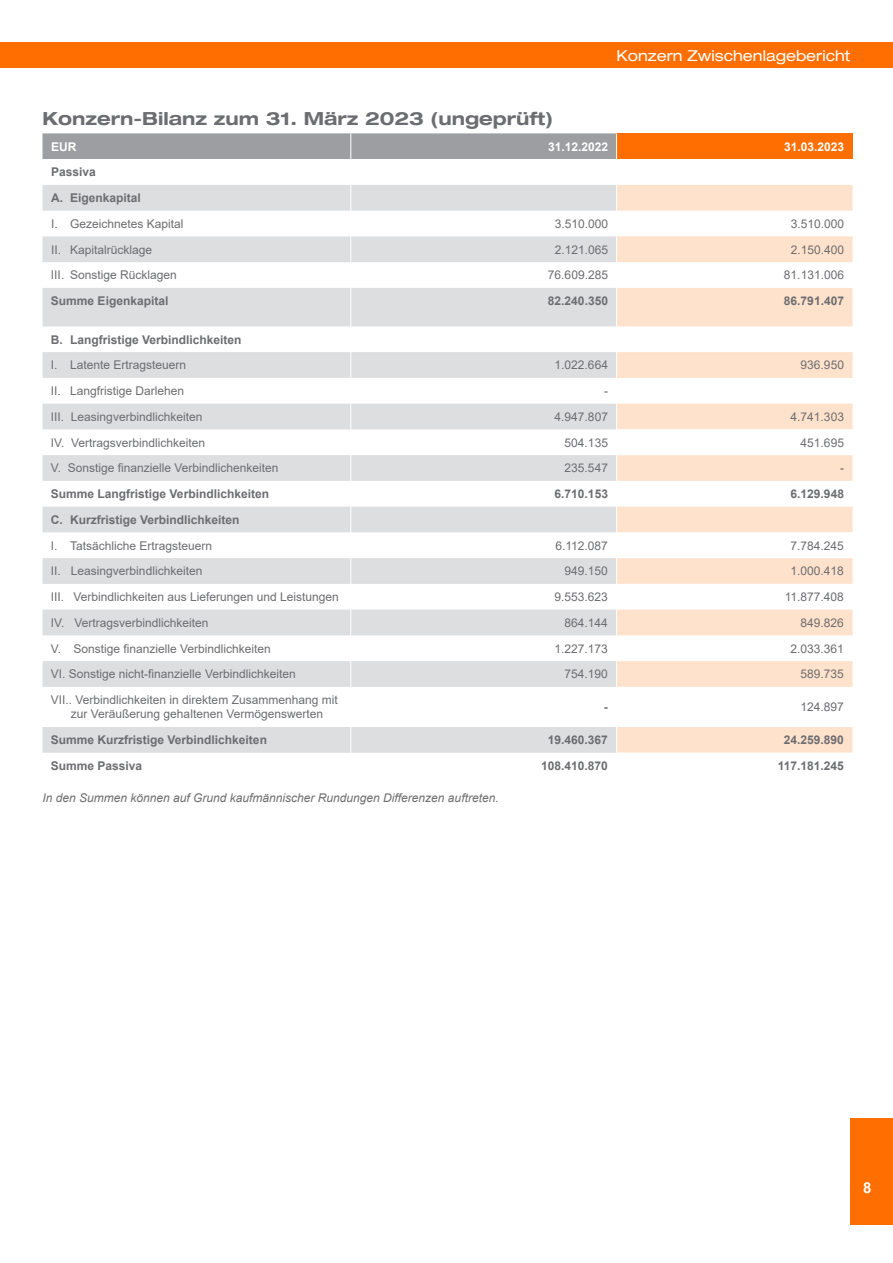
<style>
.page{position:relative;width:893px;height:1263px;background:#fff}
.page>*{position:absolute;margin:0;border:0;box-sizing:border-box;transform-origin:0 0}
.t1{font:700 expanded 18px "Helvetica Neue";color:#6c6d70}
.t2{font:expanded 15px "Helvetica Neue";color:#fff}
.t3{font:700 15px "Arial";color:#fff}
.t4{font:12px/14.4px "Arial";color:#6c6d70;text-align:center}
.t5{font:700 12px/25.8px "Arial";color:#6c6d70}
.t6{font:italic 12px "Arial";color:#6e6e6e}
.t7{font:700 12px "Arial";color:#fff}
</style>
<div class="page">
<div style="left:850px;top:1118px;width:43px;height:107px;background:#ff6e00"></div>
<div style="left:0;top:43px;width:893px;height:25px;background:#ff6e00"></div>
<div style="left:617px;top:133px;width:236px;height:26px;background:#ff6e00"></div>
<svg style="left:43px;top:288px;width:573px;height:465px;fill:#dddee0"></svg>
<svg style="left:617px;top:185px;width:236px;height:141px;fill:#ffe2cc"></svg>
<div style="left:617px;top:727px;width:236px;height:26px;background:#ffe2cc"></div>
<svg style="left:43px;top:133px;width:574px;height:129px"></svg>
<hr style="left:350px;top:288px;width:1px;height:38px;background:#fff">
<svg style="left:350px;top:326px;width:1px;height:361px"></svg>
<hr style="left:350px;top:687px;width:1px;height:40px;background:#fff">
<svg style="left:350px;top:727px;width:1px;height:26px"></svg>
<svg style="left:617px;top:326px;width:236px;height:361px"></svg>
<p class="t2" style="left:616px;top:46px;width:235px">Konzern Zwischenlagebericht</p>
<h1 class="t1" style="left:43px;top:107px;width:512px">Konzern-Bilanz zum 31. März 2023 (ungeprüft)</h1>
<p class="t7" style="left:51px;top:138px;width:27px">EUR</p>
<p class="t7" style="left:548px;top:138px;width:62px">31.12.2022</p>
<p class="t7" style="left:784px;top:138px;width:62px">31.03.2023</p>
<p class="t5" style="left:51px;top:159px;width:91px">Passiva<br>A. Eigenkapital</p>
<p class="t4" style="left:51px;top:216px;width:134px">I. Gezeichnetes Kapital</p>
<p class="t4" style="left:555px;top:216px;width:55px">3.510.000</p>
<p class="t4" style="left:791px;top:216px;width:55px">3.510.000</p>
<p class="t4" style="left:51px;top:242px;width:103px">II. Kapitalrücklage</p>
<p class="t4" style="left:555px;top:242px;width:55px">2.121.065</p>
<p class="t4" style="left:791px;top:242px;width:55px">2.150.400</p>
<p class="t4" style="left:51px;top:268px;width:127px">III. Sonstige Rücklagen</p>
<p class="t4" style="left:548px;top:268px;width:62px">76.609.285</p>
<p class="t4" style="left:784px;top:268px;width:62px">81.131.006</p>
<p class="t5" style="left:51px;top:288px;width:119px">Summe Eigenkapital</p>
<p class="t5" style="left:548px;top:288px;width:62px">82.240.350</p>
<p class="t5" style="left:784px;top:288px;width:62px">86.791.407</p>
<p class="t5" style="left:51px;top:327px;width:192px">B. Langfristige Verbindlichkeiten</p>
<p class="t4" style="left:51px;top:358px;width:137px">I. Latente Ertragsteuern</p>
<p class="t4" style="left:555px;top:358px;width:55px">1.022.664</p>
<p class="t4" style="left:801px;top:358px;width:45px">936.950</p>
<p class="t4" style="left:51px;top:384px;width:135px">II. Langfristige Darlehen</p>
<p class="t4" style="left:604px;top:384px;width:5px">-</p>
<p class="t4" style="left:51px;top:409px;width:153px">III. Leasingverbindlichkeiten</p>
<p class="t4" style="left:555px;top:409px;width:55px">4.947.807</p>
<p class="t4" style="left:791px;top:409px;width:55px">4.741.303</p>
<p class="t4" style="left:51px;top:435px;width:156px">IV. Vertragsverbindlichkeiten</p>
<p class="t4" style="left:565px;top:435px;width:45px">504.135</p>
<p class="t4" style="left:801px;top:435px;width:45px">451.695</p>
<p class="t4" style="left:51px;top:461px;width:229px">V. Sonstige finanzielle Verbindlichenkeiten</p>
<p class="t4" style="left:565px;top:461px;width:45px">235.547</p>
<p class="t4" style="left:840px;top:461px;width:5px">-</p>
<p class="t5" style="left:51px;top:481px;width:220px">Summe Langfristige Verbindlichkeiten</p>
<p class="t5" style="left:555px;top:481px;width:55px">6.710.153</p>
<p class="t5" style="left:791px;top:481px;width:55px">6.129.948</p>
<p class="t5" style="left:51px;top:507px;width:190px">C. Kurzfristige Verbindlichkeiten</p>
<p class="t4" style="left:51px;top:538px;width:163px">I. Tatsächliche Ertragsteuern</p>
<p class="t4" style="left:555px;top:538px;width:54px">6.112.087</p>
<p class="t4" style="left:791px;top:538px;width:55px">7.784.245</p>
<p class="t4" style="left:51px;top:564px;width:153px">II. Leasingverbindlichkeiten</p>
<p class="t4" style="left:565px;top:564px;width:45px">949.150</p>
<p class="t4" style="left:791px;top:564px;width:55px">1.000.418</p>
<p class="t4" style="left:51px;top:589px;width:289px">III. Verbindlichkeiten aus Lieferungen und Leistungen</p>
<p class="t4" style="left:555px;top:589px;width:55px">9.553.623</p>
<p class="t4" style="left:785px;top:589px;width:61px">11.877.408</p>
<p class="t4" style="left:51px;top:615px;width:159px">IV. Vertragsverbindlichkeiten</p>
<p class="t4" style="left:565px;top:615px;width:45px">864.144</p>
<p class="t4" style="left:801px;top:615px;width:45px">849.826</p>
<p class="t4" style="left:51px;top:641px;width:221px">V. Sonstige finanzielle Verbindlichkeiten</p>
<p class="t4" style="left:555px;top:641px;width:55px">1.227.173</p>
<p class="t4" style="left:791px;top:641px;width:55px">2.033.361</p>
<p class="t4" style="left:51px;top:667px;width:246px">VI. Sonstige nicht-finanzielle Verbindlichkeiten</p>
<p class="t4" style="left:565px;top:667px;width:45px">754.190</p>
<p class="t4" style="left:801px;top:667px;width:45px">589.735</p>
<p class="t4" style="left:51px;top:692px;width:288px">VII.. Verbindlichkeiten in direktem Zusammenhang mit zur Veräußerung gehaltenen Vermögenswerten</p>
<p class="t5" style="left:604px;top:694px;width:5px">-</p>
<p class="t4" style="left:801px;top:700px;width:45px">124.897</p>
<p class="t5" style="left:51px;top:727px;width:218px">Summe Kurzfristige Verbindlichkeiten</p>
<p class="t5" style="left:548px;top:727px;width:62px">19.460.367</p>
<p class="t5" style="left:784px;top:727px;width:62px">24.259.890</p>
<p class="t5" style="left:51px;top:753px;width:93px">Summe Passiva</p>
<p class="t5" style="left:541px;top:753px;width:68px">108.410.870</p>
<p class="t5" style="left:778px;top:753px;width:68px">117.181.245</p>
<p class="t6" style="left:42px;top:790px;width:458px">In den Summen können auf Grund kaufmännischer Rundungen Differenzen auftreten.</p>
<p class="t3" style="left:863px;top:1177px;width:10px">8</p>
</div>
